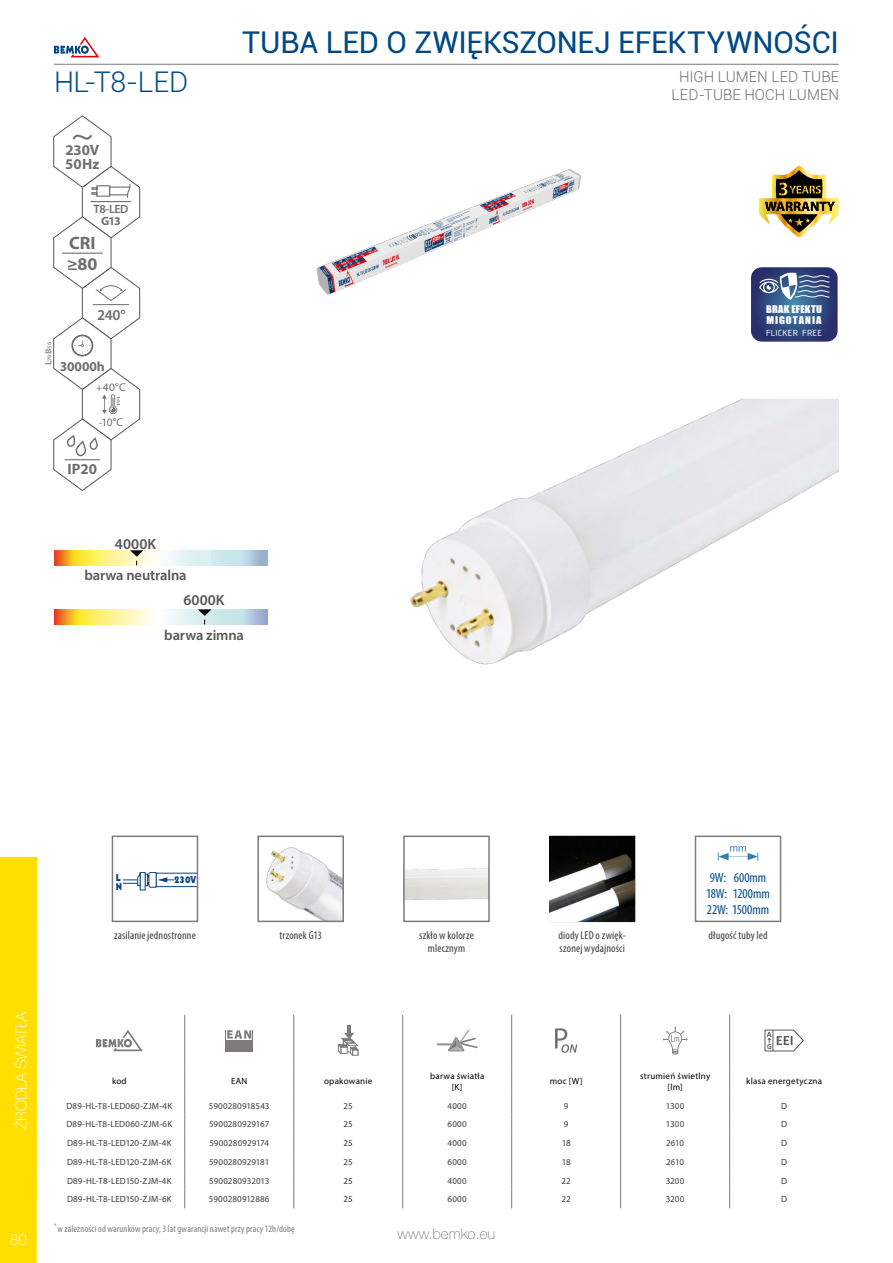
<style>
.page{position:relative;width:893px;height:1263px;background:#fff}
.page>*{position:absolute;margin:0;border:0;box-sizing:border-box;transform-origin:0 0}
.t1{font:30px "Roboto";letter-spacing:-.005em;color:#004884}
.t2{font:300 28.5px "Roboto";letter-spacing:-.005em;color:#004884}
.t3{font:700 18px/21px "Myriad Pro";color:#706f6f}
.t4{font:300 15px/18px "Roboto";letter-spacing:.005em;color:#706f6f;text-align:center}
.t5{font:100 15px "Helvetica Neue LT Pro";color:#fff}
.t6{font:100 15px "Helvetica Neue LT Pro";color:#7b7b7a}
.t7{font:600 15px "Myriad Pro";letter-spacing:.005em;color:#575756}
.t8{font:600 15px "Myriad Pro";color:#706f6f}
.t9{font:700 15px "Myriad Pro";color:#706f6f}
.t10{font:700 14.85px/13.5px "Myriad Pro";color:#706f6f}
.t11{font:600 14.55px "Myriad Pro";letter-spacing:-.01em;color:#575756}
.t12{font:condensed 13.5px/16.2px "Myriad Pro";letter-spacing:-.005em;color:#004884}
.t13{font:700 13.5px "Myriad Pro";letter-spacing:-.005em;color:#706f6f}
.t14{font:600 12px "Myriad Pro";color:#706f6f}
.t15{font:700 12px "Myriad Pro";color:#706f6f}
.t16{font:condensed 11.4px/13.6px "Myriad Pro";letter-spacing:.015em;color:#3c3c3b}
.t17{font:11.4px "Myriad Pro";color:#706f6f}
.t18{font:condensed 9.75px "Myriad Pro";letter-spacing:.02em;color:#7b7b7a}
.t19{font:9.75px/11.7px "Impact";letter-spacing:.055em;color:#fff;scale:1.11 1}
.t20{font:9.6px "ISOCPEUR";color:#fff;scale:1.11 1}
.t21{font:9px "Myriad Pro";letter-spacing:.015em;color:#3c3c3b}
.t22{font:9px/10.8px "Myriad Pro";letter-spacing:.03em;color:#000;text-align:center}
.t23{font:8.55px/9.9px "Geometr 231 Hv PL";color:#104480}
.t24{font:700 8.1px/12.8px "Calibri";color:#575756}
.t25{font:700 6px "Myriad Pro";color:#9d9d9c}
.s1{font-size:9px}
.s2{font-size:10.2px}
</style>
<div class="page">
<svg style="left:54px;top:37px;width:45px;height:20px"></svg>
<hr style="left:54px;top:64px;width:785px;height:1px;background:#7a7c7b">
<div style="left:0;top:857px;width:37px;height:406px;background:#ffde00"></div>
<hr style="left:184px;top:1015px;width:1px;height:51px;background:#7b7b7a">
<hr style="left:293px;top:1015px;width:1px;height:51px;background:#7b7b7a">
<hr style="left:402px;top:1015px;width:1px;height:51px;background:#7b7b7a">
<hr style="left:511px;top:1015px;width:1px;height:51px;background:#7b7b7a">
<hr style="left:620px;top:1015px;width:1px;height:51px;background:#7b7b7a">
<hr style="left:729px;top:1015px;width:1px;height:51px;background:#7b7b7a">
<hr style="left:184px;top:1066px;width:1px;height:30px;background:#7b7b7a">
<hr style="left:293px;top:1066px;width:1px;height:30px;background:#7b7b7a">
<hr style="left:402px;top:1066px;width:1px;height:30px;background:#7b7b7a">
<hr style="left:511px;top:1066px;width:1px;height:30px;background:#7b7b7a">
<hr style="left:620px;top:1066px;width:1px;height:30px;background:#7b7b7a">
<hr style="left:729px;top:1066px;width:1px;height:30px;background:#7b7b7a">
<svg style="left:184px;top:1096px;width:1px;height:112px"></svg>
<svg style="left:293px;top:1096px;width:1px;height:112px"></svg>
<svg style="left:402px;top:1096px;width:1px;height:112px"></svg>
<svg style="left:511px;top:1096px;width:1px;height:112px"></svg>
<svg style="left:620px;top:1096px;width:1px;height:112px"></svg>
<svg style="left:729px;top:1096px;width:1px;height:112px"></svg>
<svg style="left:96px;top:1030px;width:47px;height:21px"></svg>
<svg style="left:225px;top:1030px;width:28px;height:21px"></svg>
<svg style="left:338px;top:1025px;width:21px;height:31px"></svg>
<svg style="left:437px;top:1030px;width:41px;height:21px"></svg>
<svg style="left:555px;top:1028px;width:22px;height:25px"></svg>
<svg style="left:663px;top:1026px;width:25px;height:28px"></svg>
<svg style="left:765px;top:1030px;width:39px;height:21px"></svg>
<div style="left:750px;top:266px;width:89px;height:77px;border:1px solid #fff;border-radius:11px"></div>
<svg style="left:750px;top:267px;width:88px;height:75px;background:#475d8c"></svg>
<svg style="left:53px;top:115px;width:88px;height:376px"></svg>
<hr style="left:91px;top:201px;width:40px;height:1px;background:#706f6f">
<img style="left:54px;top:550px;width:214px;height:15px">
<svg style="left:130px;top:550px;width:13px;height:15px"></svg>
<img style="left:54px;top:609px;width:214px;height:15px">
<svg style="left:198px;top:609px;width:13px;height:15px"></svg>
<img style="left:410px;top:399px;width:429px;height:266px">
<img style="left:550px;top:836px;width:85px;height:85px">
<div style="left:403px;top:835px;width:87px;height:87px;border:2px solid #7b7b7a"></div>
<svg style="left:123px;top:872px;width:72px;height:16px"></svg>
<div style="left:112px;top:835px;width:86px;height:87px;border:2px solid #7b7b7a"></div>
<img style="left:266px;top:847px;width:75px;height:72px">
<div style="left:257px;top:835px;width:87px;height:87px;border:2px solid #7b7b7a"></div>
<div style="left:695px;top:835px;width:86px;height:87px;border:2px solid #7b7b7a"></div>
<svg style="left:718px;top:846px;width:40px;height:15px"></svg>
<img style="left:759px;top:166px;width:80px;height:71px">
<img style="left:316px;top:169px;width:265px;height:126px">
<h1 class="t1" style="left:242px;top:22px;width:598px">TUBA LED O ZWIĘKSZONEJ EFEKTYWNOŚCI</h1>
<h2 class="t2" style="left:54px;top:63px;width:136px">HL-T8-LED</h2>
<h3 class="t4" style="left:672px;top:67px;width:169px">HIGH LUMEN LED TUBE<br>LED-TUBE HOCH LUMEN</h3>
<h3 class="t10" style="left:65px;top:143px;width:36px">230V<br>50Hz</h3>
<h3 class="t14" style="left:94px;top:202px;width:36px">T8-LED</h3>
<h3 class="t15" style="left:101px;top:213px;width:21px">G13</h3>
<h3 class="t3" style="left:67px;top:232px;width:32px">CRI ≥80</h3>
<p class="t25" style="left:46px;top:365px;width:25px;rotate:-90deg"><span class="s1">L</span>70<span class="s1">B</span>50</p>
<h3 class="t8" style="left:97px;top:306px;width:30px">240°</h3>
<h3 class="t13" style="left:60px;top:358px;width:46px">30000h</h3>
<p class="t17" style="left:96px;top:380px;width:31px"><span class="s2">+</span>40°C</p>
<p class="t17" style="left:99px;top:415px;width:26px"><span class="s2">-</span>10°C</p>
<h3 class="t9" style="left:68px;top:459px;width:31px">IP20</h3>
<h3 class="t7" style="left:115px;top:534px;width:43px">4000K</h3>
<h3 class="t11" style="left:84px;top:566px;width:104px">barwa neutralna</h3>
<h3 class="t7" style="left:184px;top:590px;width:43px">6000K</h3>
<h3 class="t11" style="left:164px;top:625px;width:81px">barwa zimna</h3>
<p class="t19" style="left:766px;top:303px;width:52px">BRAK EFEKTU<br>MIGOTANIA</p>
<p class="t20" style="left:766px;top:326px;width:52px">FLICKER FREE</p>
<h3 class="t5" style="left:13px;top:1128px;width:119px;rotate:-90deg">ŹRÓDŁA ŚWIATŁA</h3>
<h3 class="t5" style="left:10px;top:1231px;width:18px">80</h3>
<p class="t23" style="left:116px;top:872px;width:8px">L<br>N</p>
<p class="t23" style="left:174px;top:874px;width:24px">230V</p>
<h3 class="t12" style="left:706px;top:869px;width:65px">9W: 600mm<br>18W: 1200mm<br>22W: 1500mm</h3>
<p class="t16" style="left:114px;top:928px;width:83px">zasilanie jednostronne</p>
<p class="t16" style="left:708px;top:928px;width:61px">długość tuby led</p>
<p class="t16" style="left:559px;top:928px;width:69px">diody LED o zwięk&shy;szonej wydajności</p>
<p class="t16" style="left:279px;top:928px;width:44px">trzonek G13</p>
<p class="t16" style="left:419px;top:928px;width:56px;text-align:center">szkło w kolorze mlecznym</p>
<p class="t24" style="left:767px;top:1027px;width:6px">A<br>G</p>
<p class="t22" style="left:112px;top:1076px;width:16px">kod</p>
<p class="t22" style="left:231px;top:1076px;width:18px">EAN</p>
<p class="t22" style="left:324px;top:1076px;width:50px">opakowanie</p>
<p class="t22" style="left:430px;top:1070px;width:56px">barwa światła [K]</p>
<p class="t22" style="left:550px;top:1076px;width:34px">moc [W]</p>
<p class="t22" style="left:640px;top:1070px;width:72px">strumień świetlny [lm]</p>
<p class="t22" style="left:746px;top:1076px;width:77px">klasa energetyczna</p>
<p class="t21" style="left:67px;top:1100px;width:107px">D89-HL-T8-LED060-ZJM-4K</p>
<p class="t21" style="left:209px;top:1100px;width:62px">5900280918543</p>
<p class="t21" style="left:344px;top:1100px;width:11px">25</p>
<p class="t21" style="left:447px;top:1100px;width:21px">4000</p>
<p class="t21" style="left:564px;top:1100px;width:6px">9</p>
<p class="t21" style="left:666px;top:1100px;width:20px">1300</p>
<p class="t21" style="left:781px;top:1100px;width:7px">D</p>
<p class="t21" style="left:66px;top:1119px;width:107px">D89-HL-T8-LED060-ZJM-6K</p>
<p class="t21" style="left:209px;top:1119px;width:62px">5900280929167</p>
<p class="t21" style="left:344px;top:1119px;width:11px">25</p>
<p class="t21" style="left:448px;top:1119px;width:21px">6000</p>
<p class="t21" style="left:564px;top:1119px;width:6px">9</p>
<p class="t21" style="left:666px;top:1119px;width:20px">1300</p>
<p class="t21" style="left:781px;top:1119px;width:7px">D</p>
<p class="t21" style="left:67px;top:1137px;width:106px">D89-HL-T8-LED120-ZJM-4K</p>
<p class="t21" style="left:209px;top:1137px;width:61px">5900280929174</p>
<p class="t21" style="left:344px;top:1137px;width:11px">25</p>
<p class="t21" style="left:447px;top:1137px;width:21px">4000</p>
<p class="t21" style="left:562px;top:1137px;width:10px">18</p>
<p class="t21" style="left:666px;top:1137px;width:19px">2610</p>
<p class="t21" style="left:781px;top:1137px;width:7px">D</p>
<p class="t21" style="left:67px;top:1156px;width:106px">D89-HL-T8-LED120-ZJM-6K</p>
<p class="t21" style="left:209px;top:1156px;width:62px">5900280929181</p>
<p class="t21" style="left:344px;top:1156px;width:11px">25</p>
<p class="t21" style="left:448px;top:1156px;width:21px">6000</p>
<p class="t21" style="left:562px;top:1156px;width:10px">18</p>
<p class="t21" style="left:666px;top:1156px;width:19px">2610</p>
<p class="t21" style="left:781px;top:1156px;width:7px">D</p>
<p class="t21" style="left:67px;top:1175px;width:106px">D89-HL-T8-LED150-ZJM-4K</p>
<p class="t21" style="left:209px;top:1175px;width:62px">5900280932013</p>
<p class="t21" style="left:344px;top:1175px;width:11px">25</p>
<p class="t21" style="left:447px;top:1175px;width:21px">4000</p>
<p class="t21" style="left:561px;top:1175px;width:11px">22</p>
<p class="t21" style="left:666px;top:1175px;width:20px">3200</p>
<p class="t21" style="left:781px;top:1175px;width:7px">D</p>
<p class="t21" style="left:67px;top:1194px;width:106px">D89-HL-T8-LED150-ZJM-6K</p>
<p class="t21" style="left:209px;top:1194px;width:62px">5900280912886</p>
<p class="t21" style="left:344px;top:1194px;width:11px">25</p>
<p class="t21" style="left:448px;top:1194px;width:21px">6000</p>
<p class="t21" style="left:561px;top:1194px;width:11px">22</p>
<p class="t21" style="left:666px;top:1194px;width:20px">3200</p>
<p class="t21" style="left:781px;top:1194px;width:7px">D</p>
<p class="t18" style="left:54px;top:1223px;width:242px"><sup>*</sup> w zależności od warunków pracy, 3 lat gwarancji nawet przy pracy 12h/dobę</p>
<h3 class="t6" style="left:398px;top:1225px;width:99px">www.bemko.eu</h3>
</div>
